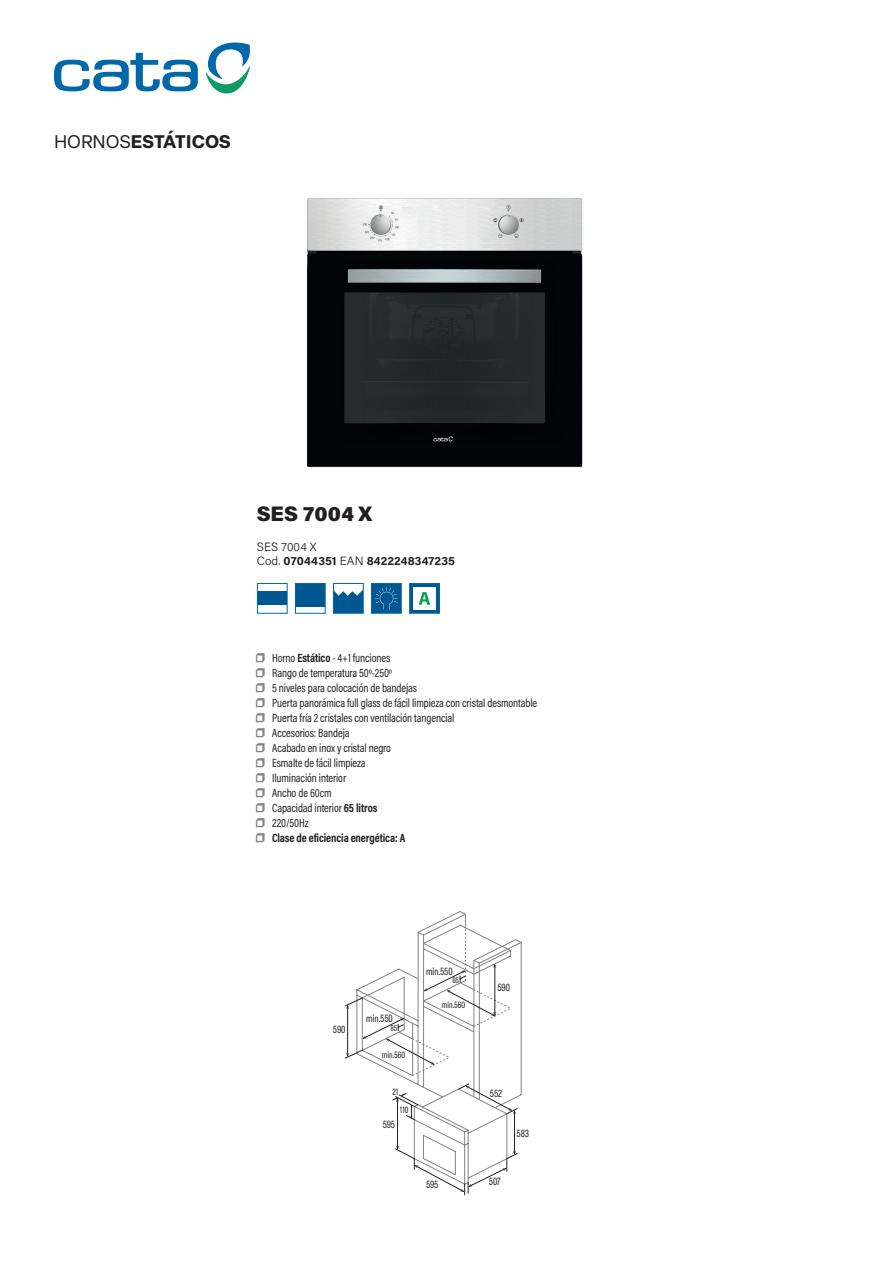
<style>
.page{position:relative;width:893px;height:1263px;background:#fff}
.page>*{position:absolute;margin:0;border:0;box-sizing:border-box;transform-origin:0 0}
.t1{font:900 21px "Acumin Pro";letter-spacing:.01em;color:#231f20}
.t2{font:700 18px "Elza Text";letter-spacing:-.015em;color:#231f20}
.t3{font:12px/15px "Acumin Pro Cond";letter-spacing:-.01em;color:#231f20;scale:.96 1}
.t4{font:700 12px/14px "Acumin Pro";letter-spacing:.01em;color:#231f20}
.t5{font:condensed 10.2px "Elza";letter-spacing:-.005em;color:#231f20}
.t6{font:condensed 8.85px "Elza";color:#231f20}
.t7{font:condensed 8.25px "Elza";color:#231f20}
.s1{font-weight:400}
.s2{font-weight:300}
.s3{font-family:"Acumin Pro Wide";font-size:21px;color:#808285}
.s4{font-weight:700}
</style>
<div class="page">
<svg style="left:206px;top:42px;width:44px;height:52px"></svg>
<svg style="left:54px;top:53px;width:144px;height:38px"></svg>
<svg style="left:344px;top:911px;width:178px;height:284px"></svg>
<img style="left:307px;top:198px;width:276px;height:270px">
<svg style="left:259px;top:591px;width:27px;height:14px"></svg>
<div style="left:257px;top:583px;width:31px;height:31px;border:1px solid #0068a9"></div>
<svg style="left:297px;top:585px;width:27px;height:22px"></svg>
<div style="left:295px;top:583px;width:31px;height:31px;border:1px solid #0068a9"></div>
<svg style="left:335px;top:591px;width:27px;height:21px"></svg>
<div style="left:333px;top:583px;width:31px;height:31px;border:1px solid #0068a9"></div>
<svg style="left:373px;top:585px;width:27px;height:27px"></svg>
<div style="left:371px;top:583px;width:31px;height:31px;border:1px solid #0068a9"></div>
<svg style="left:411px;top:585px;width:27px;height:27px"></svg>
<div style="left:409px;top:583px;width:31px;height:31px;border:1px solid #0068a9"></div>
<h2 class="t2" style="left:54px;top:128px;width:179px"><span class="s1">HORNOS</span>ESTÁTICOS</h2>
<h1 class="t1" style="left:257px;top:499px;width:117px">SES 7004 X</h1>
<p class="t4" style="left:257px;top:539px;width:200px"><span class="s2">SES 7004 X<br>Cod.</span> 07044351 <span class="s2">EAN</span> 8422248347235</p>
<p class="t3" style="left:255px;top:650px;width:295px"><span class="s3">❒</span> Horno <span class="s4">Estático</span> - 4+1 funciones<br><span class="s3">❒</span> Rango de temperatura 50º-250º<br><span class="s3">❒</span> 5 niveles para colocación de bandejas<br><span class="s3">❒</span> Puerta panorámica full glass de fácil limpieza con cristal desmontable <span class="s3">❒</span> Puerta fría 2 cristales con ventilación tangencial<br><span class="s3">❒</span> Accesorios: Bandeja<br><span class="s3">❒</span> Acabado en inox y cristal negro<br><span class="s3">❒</span> Esmalte de fácil limpieza<br><span class="s3">❒</span> Iluminación interior<br><span class="s3">❒</span> Ancho de 60cm<br><span class="s3">❒</span> Capacidad interior <span class="s4">65 litros<br></span><span class="s3">❒</span> 220/50Hz<br><span class="s3">❒</span> <span class="s4">Clase de eficiencia energética: A</span></p>
<p class="t5" style="left:333px;top:1023px;width:14px">590</p>
<p class="t5" style="left:366px;top:1012px;width:28px">min.550</p>
<p class="t7" style="left:391px;top:1023px;width:8px">85</p>
<p class="t6" style="left:382px;top:1049px;width:25px">min.560</p>
<p class="t6" style="left:392px;top:1086px;width:7px">21</p>
<p class="t6" style="left:400px;top:1104px;width:10px">110</p>
<p class="t5" style="left:383px;top:1117px;width:14px">595</p>
<p class="t5" style="left:426px;top:964px;width:28px">min.550</p>
<p class="t7" style="left:452px;top:974px;width:8px">85</p>
<p class="t6" style="left:442px;top:999px;width:25px">min.560</p>
<p class="t5" style="left:497px;top:981px;width:14px">590</p>
<p class="t5" style="left:490px;top:1087px;width:14px">552</p>
<p class="t5" style="left:517px;top:1126px;width:14px">583</p>
<p class="t5" style="left:426px;top:1177px;width:14px">595</p>
<p class="t5" style="left:489px;top:1175px;width:13px">507</p>
</div>
